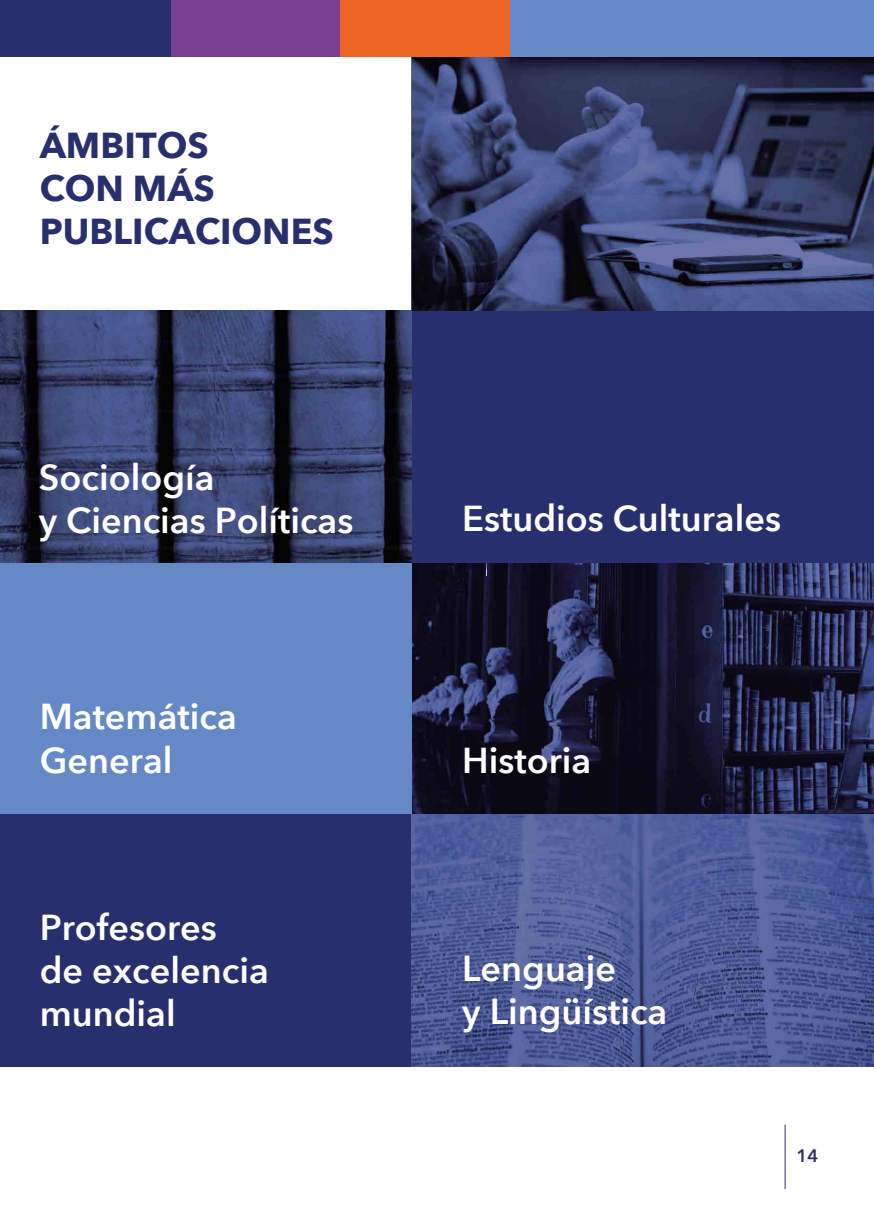
<style>
.page{position:relative;width:874px;height:1225px;background:#fff}
.page>*{position:absolute;margin:0;border:0;box-sizing:border-box;transform-origin:0 0}
.t1{font:600 36px/43.2px "Avenir Next";color:#fff}
.t2{font:700 36px/43.2px "Avenir Next";color:#282f6e}
.t3{font:600 18px "Avenir Next";color:#282f6e}
</style>
<div class="page">
<hr style="left:784px;top:1124px;width:1px;height:65px;background:#282f6e">
<img style="left:411px;top:562px;width:462px;height:252px">
<img style="left:486px;top:314px;width:1px;height:262px">
<div style="left:0;top:562px;width:411px;height:252px;background:#6589c6"></div>
<div style="left:0;top:814px;width:415px;height:252px;background:#282f6e"></div>
<div style="left:411px;top:310px;width:462px;height:252px;background:#282f6e"></div>
<img style="left:0;top:310px;width:411px;height:252px">
<img style="left:411px;top:814px;width:462px;height:252px">
<img style="left:411px;top:57px;width:462px;height:253px">
<div style="left:339px;top:0;width:171px;height:57px;background:#ec6524"></div>
<div style="left:169px;top:0;width:170px;height:57px;background:#783e90"></div>
<div style="left:0;top:0;width:170px;height:57px;background:#282f6e"></div>
<div style="left:510px;top:0;width:363px;height:57px;background:#6589c6"></div>
<p class="t2" style="left:40px;top:123px;width:295px">ÁMBITOS<br>CON MÁS<br>PUBLICACIONES</p>
<p class="t1" style="left:39px;top:454px;width:316px">Sociología<br>y Ciencias Políticas</p>
<p class="t1" style="left:40px;top:694px;width:198px">Matemática<br>General</p>
<p class="t1" style="left:40px;top:904px;width:230px">Profesores de excelencia mundial</p>
<p class="t1" style="left:462px;top:495px;width:320px">Estudios Culturales</p>
<p class="t1" style="left:462px;top:737px;width:130px">Historia</p>
<p class="t1" style="left:462px;top:945px;width:207px">Lenguaje<br>y Lingüística</p>
<p class="t3" style="left:796px;top:1140px;width:23px">14</p>
</div>
